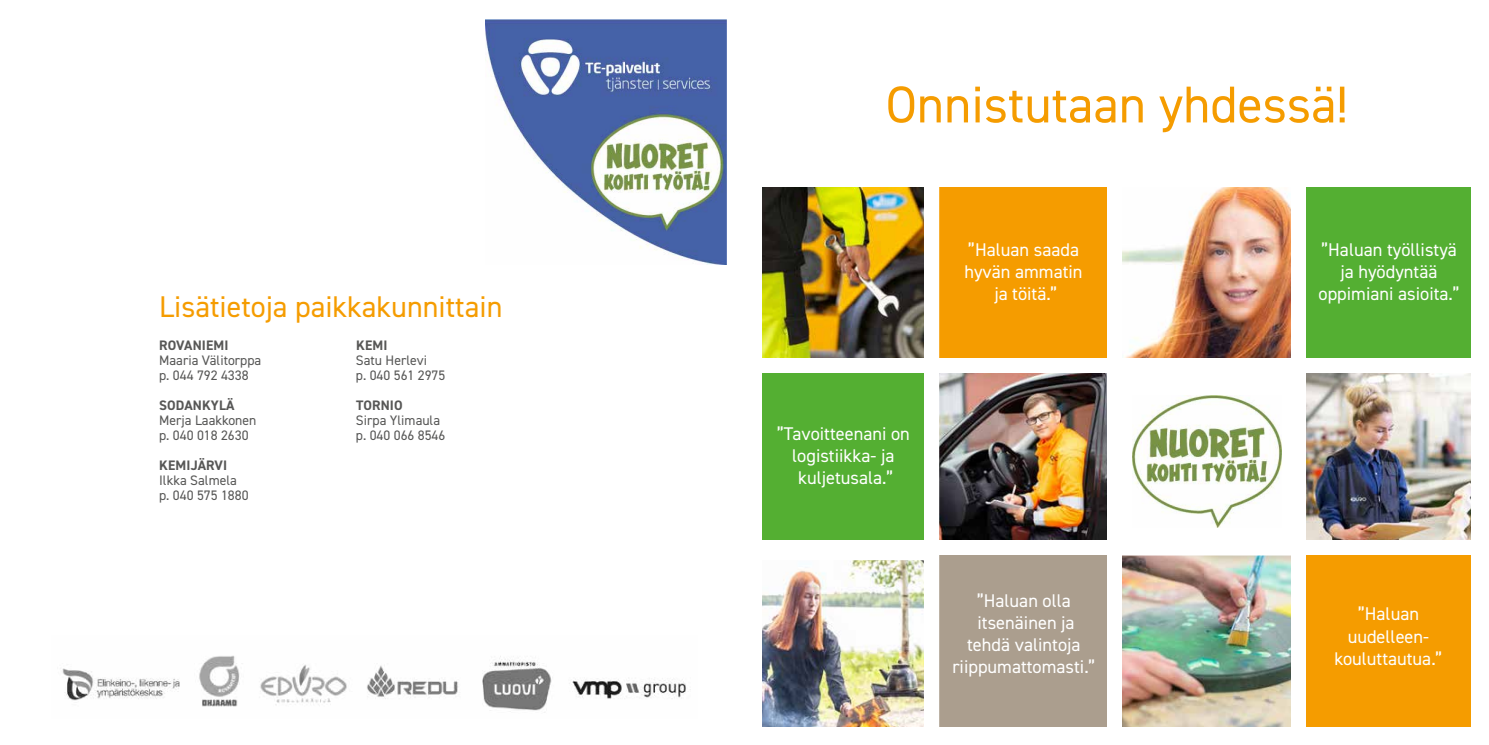
<style>
.page{position:relative;width:1489px;height:745px;background:#fff}
.page>*{position:absolute;margin:0;border:0;box-sizing:border-box;transform-origin:0 0}
.t1{font:51.88px "DIN2014";color:#f59c00}
.t2{font:30px "DIN2014";color:#f59c00}
.t3{font:18.38px/22px "DIN2014";color:#fff;text-align:center}
.t4{font:13.75px/15px "DIN2014";color:#575756}
.t5{font:700 13.75px "DIN2014";letter-spacing:.01em;color:#575756}
</style>
<div class="page">
<img style="left:1122px;top:188px;width:168px;height:170px">
<div style="left:931px;top:179px;width:187px;height:189px;background:#f59c00;border:8px solid #fff"></div>
<img style="left:762px;top:188px;width:162px;height:170px">
<img style="left:762px;top:561px;width:162px;height:165px">
<div style="left:1296px;top:183px;width:180px;height:182px;background:#54af32"></div>
<img style="left:940px;top:373px;width:167px;height:167px">
<div style="left:749px;top:363px;width:187px;height:189px;background:#54af32"></div>
<img style="left:1306px;top:373px;width:164px;height:165px">
<div style="left:935px;top:549px;width:179px;height:182px;background:#ab9e8e"></div>
<div style="left:1296px;top:549px;width:180px;height:182px;background:#f59c00"></div>
<img style="left:1122px;top:556px;width:168px;height:170px">
<div style="left:744px;top:178px;width:18px;height:566px;background:#fff"></div>
<div style="left:1470px;top:178px;width:18px;height:566px;background:#fff"></div>
<div style="left:744px;top:169px;width:744px;height:18px;background:#fff"></div>
<div style="left:744px;top:726px;width:744px;height:18px;background:#fff"></div>
<div style="left:924px;top:177px;width:14px;height:567px;background:#fff"></div>
<div style="left:1107px;top:179px;width:14px;height:565px;background:#fff"></div>
<div style="left:1290px;top:166px;width:15px;height:567px;background:#fff"></div>
<img style="left:1132px;top:395px;width:149px;height:131px">
<div style="left:753px;top:358px;width:726px;height:14px;background:#fff"></div>
<div style="left:758px;top:540px;width:726px;height:14px;background:#fff"></div>
<img style="left:62px;top:655px;width:629px;height:58px">
<img style="left:485px;top:19px;width:241px;height:245px">
<h2 class="t2" style="left:159px;top:287px;width:345px">Lisätietoja paikkakunnittain</h2>
<p class="t5" style="left:159px;top:335px;width:71px">ROVANIEMI</p>
<p class="t4" style="left:159px;top:352px;width:104px">Maaria Välitorppa p. 044 792 4338</p>
<p class="t5" style="left:159px;top:395px;width:77px">SODANKYLÄ</p>
<p class="t4" style="left:159px;top:412px;width:99px">Merja Laakkonen p. 040 018 2630</p>
<p class="t5" style="left:159px;top:455px;width:69px">KEMIJÄRVI</p>
<p class="t4" style="left:159px;top:472px;width:91px">Ilkka Salmela p. 040 575 1880</p>
<p class="t5" style="left:356px;top:335px;width:33px">KEMI</p>
<p class="t4" style="left:356px;top:352px;width:91px">Satu Herlevi<br>p. 040 561 2975</p>
<p class="t5" style="left:356px;top:395px;width:48px">TORNIO</p>
<p class="t4" style="left:356px;top:412px;width:91px">Sirpa Ylimaula p. 040 066 8546</p>
<h1 class="t1" style="left:885px;top:72px;width:463px">Onnistutaan yhdessä!</h1>
<p class="t3" style="left:964px;top:238px;width:120px">”Haluan saada hyvän ammatin ja töitä.”</p>
<p class="t3" style="left:776px;top:422px;width:135px">”Tavoitteenani on logistiikka- ja kuljetusala.”</p>
<p class="t3" style="left:952px;top:588px;width:144px">”Haluan olla itsenäinen ja tehdä valintoja riippumattomasti.”</p>
<p class="t3" style="left:1318px;top:238px;width:142px">”Haluan työllistyä ja hyödyntää oppimiani asioita.”</p>
<p class="t3" style="left:1334px;top:602px;width:109px">”Haluan uudelleen&shy;kouluttautua.”</p>
</div>
